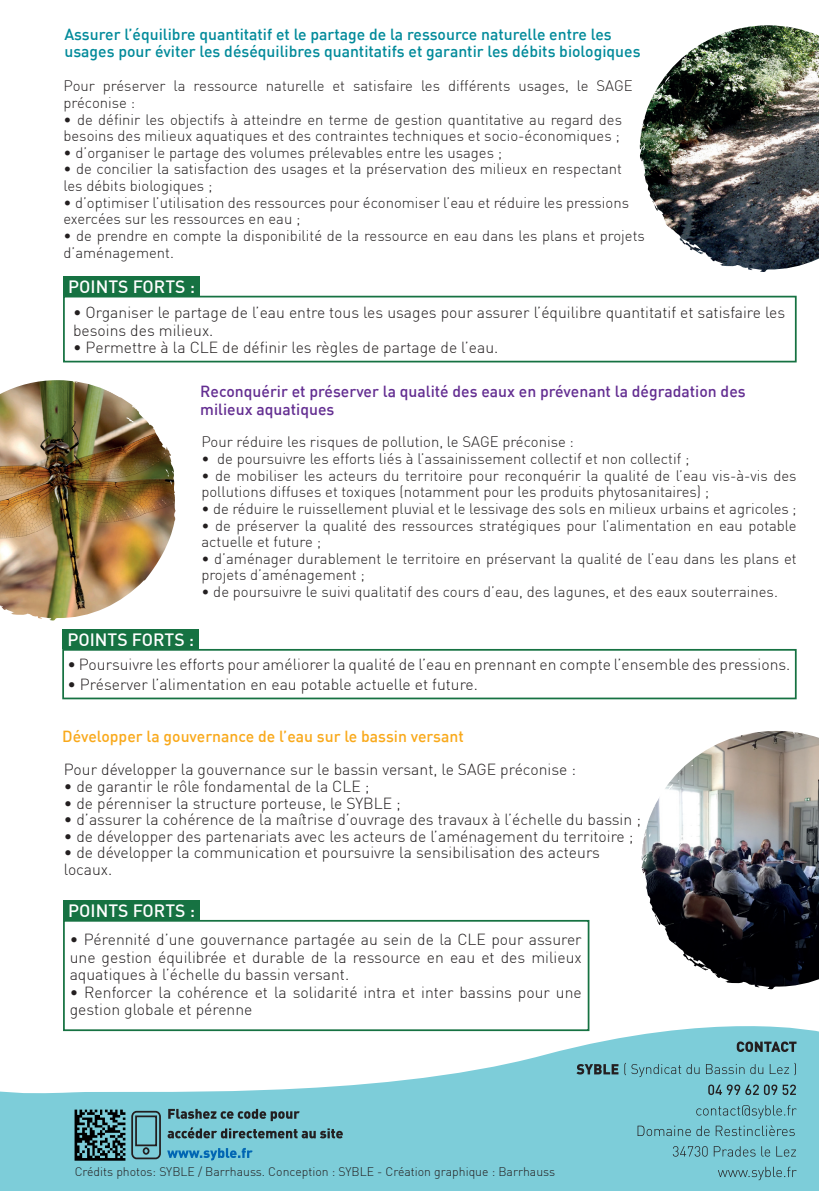
<style>
.page{position:relative;width:819px;height:1191px;background:#fff}
.page>*{position:absolute;margin:0;border:0;box-sizing:border-box;transform-origin:0 0}
.t1{font:500 17.5px "DIN";color:#fff}
.t2{font:300 15.75px/17.5px "DIN";color:#231f20}
.t3{font:500 15.75px/16.6px "DIN";color:#008a9a}
.t4{font:500 15.75px/17.5px "DIN";color:#632d91}
.t5{font:500 15.75px "DIN";color:#f9a91b}
.t6{font:300 14.88px/16.6px "DIN";color:#231f20}
.t7{font:300 12.25px "DIN";color:#231f20}
</style>
<div class="page">
<img style="left:641px;top:730px;width:178px;height:260px">
<svg style="left:653px;top:779px;width:26px;height:31px"></svg>
<svg style="left:641px;top:833px;width:9px;height:29px"></svg>
<svg style="left:642px;top:868px;width:4px;height:21px"></svg>
<svg style="left:650px;top:921px;width:11px;height:27px"></svg>
<svg style="left:0;top:1009px;width:819px;height:182px;fill:#7dcdd9"></svg>
<img style="left:640px;top:25px;width:179px;height:247px">
<svg style="left:651px;top:71px;width:24px;height:30px"></svg>
<svg style="left:639px;top:123px;width:9px;height:28px"></svg>
<svg style="left:640px;top:157px;width:4px;height:20px"></svg>
<svg style="left:647px;top:207px;width:11px;height:26px"></svg>
<img style="left:0;top:362px;width:193px;height:259px">
<svg style="left:154px;top:608px;width:4px;height:6px"></svg>
<svg style="left:161px;top:583px;width:15px;height:19px"></svg>
<svg style="left:177px;top:567px;width:5px;height:10px"></svg>
<svg style="left:180px;top:533px;width:12px;height:24px"></svg>
<svg style="left:190px;top:501px;width:3px;height:17px"></svg>
<svg style="left:165px;top:469px;width:8px;height:15px"></svg>
<svg style="left:125px;top:417px;width:10px;height:6px"></svg>
<img style="left:62px;top:1097px;width:75px;height:67px">
<svg style="left:130px;top:1108px;width:213px;height:52px;background:#69acb9"></svg>
<svg style="left:717px;top:1166px;width:79px;height:14px"></svg>
<svg style="left:672px;top:1146px;width:123px;height:10px"></svg>
<svg style="left:637px;top:1125px;width:157px;height:11px;background:#6eb0bb"></svg>
<svg style="left:696px;top:1105px;width:100px;height:13px"></svg>
<svg style="left:708px;top:1084px;width:87px;height:11px"></svg>
<svg style="left:576px;top:1064px;width:42px;height:10px"></svg>
<svg style="left:736px;top:1041px;width:60px;height:11px"></svg>
<svg style="left:624px;top:1062px;width:171px;height:15px;background:#73bac5"></svg>
<div style="left:63px;top:296px;width:733px;height:66px;border:2px solid #167242"></div>
<div style="left:62px;top:649px;width:734px;height:50px;border:2px solid #167242"></div>
<div style="left:63px;top:920px;width:526px;height:111px;border:2px solid #167242"></div>
<div style="left:63px;top:276px;width:136px;height:20px;background:#167242"></div>
<div style="left:62px;top:629px;width:136px;height:20px;background:#167242"></div>
<div style="left:63px;top:900px;width:136px;height:20px;background:#167242"></div>
<p class="t3" style="left:64px;top:26px;width:577px">Assurer l’équilibre quantitatif et le partage de la ressource naturelle entre les usages pour éviter les déséquilibres quantitatifs et garantir les débits biologiques</p>
<p class="t6" style="left:63px;top:77px;width:570px">Pour préserver la ressource naturelle et satisfaire les différents usages, le SAGE préconise :</p>
<p class="t6" style="left:63px;top:111px;width:560px">• de définir les objectifs à atteindre en terme de gestion quantitative au regard des besoins des milieux aquatiques et des contraintes techniques et socio-économiques ;</p>
<p class="t6" style="left:63px;top:144px;width:440px">• d’organiser le partage des volumes prélevables entre les usages ;</p>
<p class="t6" style="left:63px;top:161px;width:560px">• de concilier la satisfaction des usages et la préservation des milieux en respectant les débits biologiques ;</p>
<p class="t6" style="left:63px;top:194px;width:567px">• d’optimiser l’utilisation des ressources pour économiser l’eau et réduire les pressions exercées sur les ressources en eau ;</p>
<p class="t6" style="left:63px;top:227px;width:583px">• de prendre en compte la disponibilité de la ressource en eau dans les plans et projets d’aménagement.</p>
<p class="t1" style="left:68px;top:276px;width:128px">POINTS FORTS :</p>
<p class="t2" style="left:73px;top:304px;width:713px">• Organiser le partage de l’eau entre tous les usages pour assurer l’équilibre quantitatif et satisfaire les besoins des milieux.</p>
<p class="t2" style="left:73px;top:339px;width:427px">• Permettre à la CLE de définir les règles de partage de l’eau.</p>
<p class="t4" style="left:200px;top:382px;width:547px">Reconquérir et préserver la qualité des eaux en prévenant la dégradation des milieux aquatiques</p>
<p class="t6" style="left:201px;top:433px;width:374px">Pour réduire les risques de pollution, le SAGE préconise :</p>
<p class="t6" style="left:201px;top:450px;width:489px">• de poursuivre les efforts liés à l’assainissement collectif et non collectif ;</p>
<p class="t6" style="left:201px;top:467px;width:596px">• de mobiliser les acteurs du territoire pour reconquérir la qualité de l’eau vis-à-vis des pollutions diffuses et toxiques (notamment pour les produits phytosanitaires) ;</p>
<p class="t6" style="left:201px;top:500px;width:596px">• de réduire le ruissellement pluvial et le lessivage des sols en milieux urbains et agricoles ;</p>
<p class="t6" style="left:201px;top:517px;width:596px">• de préserver la qualité des ressources stratégiques pour l’alimentation en eau potable actuelle et future ;</p>
<p class="t6" style="left:201px;top:550px;width:596px">• d’aménager durablement le territoire en préservant la qualité de l’eau dans les plans et projets d’aménagement ;</p>
<p class="t6" style="left:201px;top:583px;width:578px">• de poursuivre le suivi qualitatif des cours d’eau, des lagunes, et des eaux souterraines.</p>
<p class="t1" style="left:67px;top:629px;width:128px">POINTS FORTS :</p>
<p class="t2" style="left:67px;top:656px;width:724px">• Poursuivre les efforts pour améliorer la qualité de l’eau en prennant en compte l’ensemble des pressions.</p>
<p class="t2" style="left:67px;top:675px;width:412px">• Préserver l’alimentation en eau potable actuelle et future.</p>
<p class="t5" style="left:62px;top:726px;width:403px">Développer la gouvernance de l’eau sur le bassin versant</p>
<p class="t2" style="left:64px;top:760px;width:513px">Pour développer la gouvernance sur le bassin versant, le SAGE préconise :</p>
<p class="t2" style="left:64px;top:777px;width:307px">• de garantir le rôle fondamental de la CLE ;</p>
<p class="t2" style="left:64px;top:794px;width:338px">• de pérenniser la structure porteuse, le SYBLE ;</p>
<p class="t2" style="left:64px;top:810px;width:578px">• d’assurer la cohérence de la maîtrise d’ouvrage des travaux à l’échelle du bassin ;</p>
<p class="t2" style="left:64px;top:827px;width:571px">• de développer des partenariats avec les acteurs de l’aménagement du territoire ;</p>
<p class="t2" style="left:64px;top:844px;width:537px;line-height:16.6px">• de développer la communication et poursuivre la sensibilisation des acteurs locaux.</p>
<p class="t1" style="left:68px;top:900px;width:128px">POINTS FORTS :</p>
<p class="t2" style="left:70px;top:930px;width:513px;text-align:justify">• Pérennité d’une gouvernance partagée au sein de la CLE pour assurer une gestion équilibrée et durable de la ressource en eau et des milieux aquatiques à l’échelle du bassin versant.</p>
<p class="t2" style="left:70px;top:983px;width:513px">• Renforcer la cohérence et la solidarité intra et inter bassins pour une gestion globale et pérenne</p>
<p class="t7" style="left:75px;top:1164px;width:482px">Crédits photos: SYBLE / Barrhauss. Conception : SYBLE - Création graphique : Barrhauss</p>
</div>
